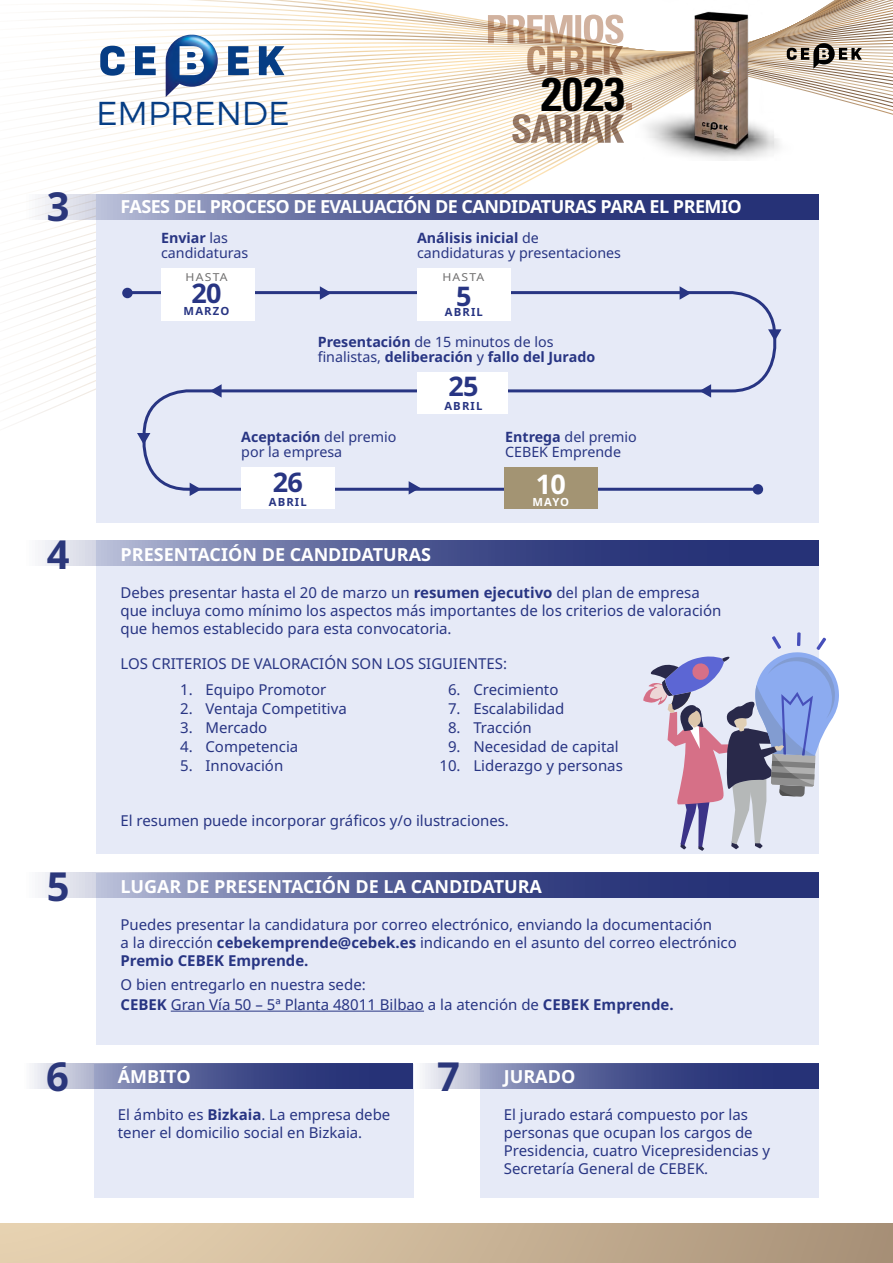
<style>
.page{position:relative;width:893px;height:1263px;background:#fff}
.page>*{position:absolute;margin:0;border:0;box-sizing:border-box;transform-origin:0 0}
.t1{font:700 condensed 47.4px "Univers";color:#000}
.t2{font:700 39.9px "Noto Sans";color:#2b377b}
.t3{font:300 33.15px "Montserrat";color:#063d84}
.t4{font:700 27px "Noto Sans";color:#283583}
.t5{font:700 27px "Noto Sans";color:#fff}
.t6{font:700 18px "Noto Sans";letter-spacing:-.015em;color:#fff}
.t7{font:15px/18px "Noto Sans";color:#283583}
.t8{font:14.25px/15px "Noto Sans";color:#283583}
.t9{font:700 14.25px/15px "Noto Sans";color:#283583}
.t10{font:700 11.25px "Noto Sans";letter-spacing:.1em;color:#283583}
.t11{font:700 11.25px "Noto Sans";color:#fff}
.t12{font:10.95px "Noto Sans";letter-spacing:.1em;color:#706f6f;scale:1.11 1}
.s1{font-weight:700}
.s2{font-weight:400}
.s3{font-size:39.9px;color:#2b377b}
</style>
<div class="page">
<svg style="left:7px;top:0;width:858px;height:427px"></svg>
<svg style="left:861px;top:313px;width:4px;height:10px"></svg>
<svg style="left:838px;top:313px;width:8px;height:10px"></svg>
<svg style="left:819px;top:313px;width:2px;height:10px"></svg>
<img style="left:636px;top:0;width:172px;height:160px">
<div style="left:96px;top:194px;width:723px;height:328px;background:#e6eaf7"></div>
<svg style="left:320px;top:286px;width:6px;height:4px"></svg>
<svg style="left:190px;top:492px;width:7px;height:4px"></svg>
<svg style="left:680px;top:286px;width:6px;height:4px"></svg>
<svg style="left:778px;top:329px;width:3px;height:6px"></svg>
<svg style="left:126px;top:290px;width:652px;height:202px"></svg>
<div style="left:241px;top:467px;width:94px;height:42px;background:#fff"></div>
<div style="left:504px;top:467px;width:94px;height:42px;background:#a39473"></div>
<div style="left:161px;top:268px;width:93px;height:53px;background:#fff"></div>
<div style="left:417px;top:372px;width:91px;height:42px;background:#fff"></div>
<div style="left:417px;top:268px;width:94px;height:53px;background:#fff"></div>
<div style="left:122px;top:288px;width:11px;height:10px;background:#283583;border-radius:50%"></div>
<div style="left:753px;top:484px;width:10px;height:11px;background:#283583;border-radius:50%"></div>
<svg style="left:22px;top:194px;width:797px;height:26px;background:#60699d"></svg>
<div style="left:0;top:1223px;width:893px;height:40px;background:linear-gradient(to right,#ecd7b5,#a99178)"></div>
<div style="left:96px;top:541px;width:723px;height:313px;background:#e6eaf7"></div>
<svg style="left:42px;top:541px;width:777px;height:25px;background:#5c669a"></svg>
<div style="left:96px;top:872px;width:723px;height:172px;background:#e6eaf7"></div>
<svg style="left:42px;top:872px;width:777px;height:26px;background:#5c669b"></svg>
<hr style="left:171px;top:1011px;width:253px;height:1px;background:#283583">
<div style="left:94px;top:1064px;width:319px;height:134px;background:#e6eaf7"></div>
<div style="left:480px;top:1064px;width:339px;height:134px;background:#e6eaf7"></div>
<svg style="left:32px;top:1063px;width:381px;height:25px;background:#5e689b"></svg>
<svg style="left:413px;top:1063px;width:406px;height:25px;background:#626b9e"></svg>
<svg style="left:797px;top:632px;width:4px;height:14px"></svg>
<svg style="left:643px;top:636px;width:196px;height:215px"></svg>
<svg style="left:7px;top:15px;width:886px;height:128px"></svg>
<h3 class="t3" style="left:96px;top:88px;width:195px">EMPRENDE</h3>
<h1 class="t1" style="left:541px;top:65px;width:86px">2023</h1>
<h2 class="t2" style="left:47px;top:179px;width:24px">3</h2>
<p class="t6" style="left:120px;top:194px;width:623px">FASES DEL PROCESO DE EVALUACIÓN DE CANDIDATURAS PARA EL PREMIO</p>
<p class="t8" style="left:161px;top:230px;width:89px"><span class="s1">Enviar</span> las candidaturas</p>
<p class="t8" style="left:417px;top:230px;width:205px"><span class="s1">Análisis inicial</span> de candidaturas y presentaciones</p>
<h2 class="t2" style="left:47px;top:526px;width:24px">4</h2>
<h2 class="t2" style="left:47px;top:858px;width:24px">5</h2>
<p class="t12" style="left:186px;top:269px;width:39px">HASTA</p>
<h3 class="t4" style="left:191px;top:274px;width:32px">20</h3>
<p class="t10" style="left:184px;top:303px;width:47px">MARZO</p>
<p class="t12" style="left:442px;top:269px;width:39px">HASTA</p>
<h3 class="t4" style="left:456px;top:277px;width:17px">5</h3>
<p class="t10" style="left:445px;top:304px;width:39px">ABRIL</p>
<p class="t9" style="left:318px;top:335px;width:279px">Presentación <span class="s2">de 15 minutos de los finalistas,</span> deliberación <span class="s2">y</span> fallo del Jurado</p>
<h3 class="t4" style="left:448px;top:367px;width:32px">25</h3>
<p class="t10" style="left:444px;top:398px;width:39px">ABRIL</p>
<p class="t8" style="left:241px;top:430px;width:157px"><span class="s1">Aceptación</span> del premio por la empresa</p>
<p class="t8" style="left:505px;top:430px;width:133px"><span class="s1">Entrega</span> del premio<br>CEBEK Emprende</p>
<h3 class="t4" style="left:273px;top:463px;width:32px">26</h3>
<h3 class="t5" style="left:536px;top:465px;width:32px">10</h3>
<p class="t10" style="left:269px;top:494px;width:39px">ABRIL</p>
<p class="t11" style="left:532px;top:494px;width:38px">MAYO</p>
<p class="t6" style="left:120px;top:542px;width:312px">PRESENTACIÓN DE CANDIDATURAS</p>
<p class="t7" style="left:120px;top:584px;width:602px">Debes presentar hasta el 20 de marzo un <span class="s1">resumen ejecutivo</span> del plan de empresa que incluya como mínimo los aspectos más importantes de los criterios de valoración que hemos establecido para esta convocatoria.</p>
<p class="t7" style="left:120px;top:655px;width:388px">LOS CRITERIOS DE VALORACIÓN SON LOS SIGUIENTES:</p>
<p class="t7" style="left:180px;top:681px;width:148px">1. Equipo Promotor</p>
<p class="t7" style="left:448px;top:681px;width:112px">6. Crecimiento</p>
<p class="t7" style="left:180px;top:700px;width:168px">2. Ventaja Competitiva</p>
<p class="t7" style="left:448px;top:700px;width:118px">7. Escalabilidad</p>
<p class="t7" style="left:180px;top:719px;width:89px">3. Mercado</p>
<p class="t7" style="left:448px;top:719px;width:85px">8. Tracción</p>
<p class="t7" style="left:180px;top:738px;width:120px">4. Competencia</p>
<p class="t7" style="left:448px;top:738px;width:172px">9. Necesidad de capital</p>
<p class="t7" style="left:180px;top:757px;width:105px">5. Innovación</p>
<p class="t7" style="left:439px;top:757px;width:185px">10. Liderazgo y personas</p>
<p class="t7" style="left:120px;top:811px;width:390px">El resumen puede incorporar gráficos y/o ilustraciones.</p>
<p class="t6" style="left:120px;top:874px;width:423px">LUGAR DE PRESENTACIÓN DE LA CANDIDATURA</p>
<p class="t7" style="left:120px;top:916px;width:618px">Puedes presentar la candidatura por correo electrónico, enviando la documentación<br>a la dirección <span class="s1">cebekemprende@cebek.es</span> indicando en el asunto del correo electrónico<br><span class="s1">Premio CEBEK Emprende.</span></p>
<p class="t7" style="left:120px;top:975px;width:555px;line-height:19.5px">O bien entregarlo en nuestra sede:<br><span class="s1">CEBEK</span> Gran Vía 50 – 5ª Planta 48011 Bilbao a la atención de <span class="s1">CEBEK Emprende.</span></p>
<p class="t6" style="left:46px;top:1064px;width:146px"><span class="s3">6</span> ÁMBITO</p>
<h2 class="t2" style="left:437px;top:1048px;width:24px">7</h2>
<p class="t7" style="left:118px;top:1106px;width:274px">El ámbito es <span class="s1">Bizkaia</span>. La empresa debe tener el domicilio social en Bizkaia.</p>
<p class="t6" style="left:504px;top:1064px;width:73px">JURADO</p>
<p class="t7" style="left:504px;top:1106px;width:268px">El jurado estará compuesto por las personas que ocupan los cargos de Presidencia, cuatro Vicepresidencias y Secretaría General de CEBEK.</p>
</div>
